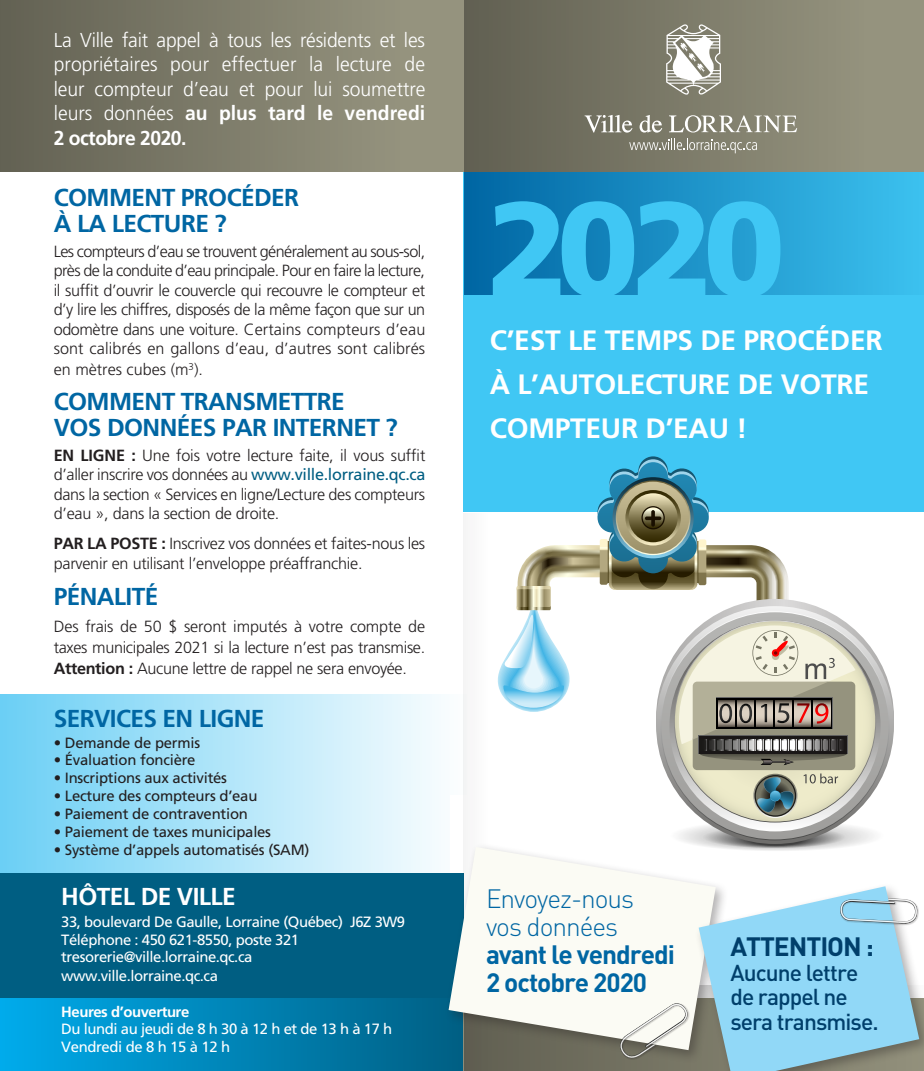
<style>
.page{position:relative;width:924px;height:1071px;background:#fff}
.page>*{position:absolute;margin:0;border:0;box-sizing:border-box;transform-origin:0 0}
._1-Grand_titre__cove{font:900 133.7px "Frutiger";color:#40c7f4}
._1-Grand_titre__cove-2{font:700 28px/43.9px "Frutiger";letter-spacing:-.01em;color:#fff}
.t1{font:700 26.25px/28px "DIN";letter-spacing:-.04em;color:#0066a3}
.t2{font:700 26.25px "DIN";letter-spacing:-.04em;color:#003f6b}
._2-titre{font:700 24.5px/26.2px "Frutiger";letter-spacing:-.025em;color:#0066a3}
._2-titre-2{font:700 24.5px "Frutiger";letter-spacing:-.025em;color:#fff}
.t3{font:500 22.75px "DIN";letter-spacing:-.04em;color:#003f6b}
._3-Texte_reg{font:300 20.12px/24.5px "Frutiger";letter-spacing:-.005em;color:#fff;text-align:justify;scale:.96 1}
._3-Texte_reg-2{font:700 20.12px "Frutiger";letter-spacing:-.025em;color:#fff;scale:.96 1}
._3-Texte_reg-3{font:300 16.1px/19.4px "Frutiger";letter-spacing:-.015em;color:#231f20;text-align:justify}
._3-Texte_reg-4{font:14.88px "Frutiger";letter-spacing:-.03em;color:#fff}
._3-Texte_reg-5{font:14.88px "Frutiger";letter-spacing:-.015em;color:#231f20}
._3-Texte_reg-6{font:700 14.88px "Frutiger";letter-spacing:-.03em;color:#fff}
.s1{font-weight:700}
.s2{font-weight:400;color:#005e82}
.s3{font-weight:300}
</style>
<div class="page">
<div style="left:0;top:695px;width:467px;height:187px;background:linear-gradient(to right,#6bcff5,#fdfefe)"></div>
<div style="left:451px;top:795px;width:473px;height:263px;background:#fff"></div>
<div style="left:0;top:873px;width:464px;height:198px;background:#005e82"></div>
<div style="left:464px;top:32px;width:460px;height:480px;background:#40c7f4"></div>
<div style="left:464px;top:137px;width:460px;height:158px;background:linear-gradient(to right,#0065a2,#3cc1ef)"></div>
<div style="left:0;top:0;width:924px;height:172px;background:#95937e"></div>
<div style="left:464px;top:0;width:401px;height:172px;background:linear-gradient(to right,#615f52,#94927e)"></div>
<div style="left:0;top:0;width:401px;height:172px;background:linear-gradient(to right,#636153,#94927e)"></div>
<div style="left:464px;top:985px;width:460px;height:86px;background:#6f6d5d"></div>
<svg style="left:585px;top:115px;width:47px;height:18px"></svg>
<svg style="left:640px;top:115px;width:22px;height:18px"></svg>
<svg style="left:669px;top:115px;width:128px;height:18px"></svg>
<svg style="left:629px;top:139px;width:128px;height:14px;background:#959485"></svg>
<svg style="left:666px;top:24px;width:55px;height:71px;background:#b9b8af"></svg>
<div style="left:677px;top:821px;width:199px;height:30px;background:#f7f7f7;border-radius:50%"></div>
<div style="left:687px;top:823px;width:177px;height:27px;background:#e4e4e4;border-radius:50%"></div>
<svg style="left:698px;top:825px;width:152px;height:24px"></svg>
<svg style="left:714px;top:828px;width:121px;height:20px"></svg>
<div style="left:720px;top:829px;width:109px;height:18px;background:#9e9e9e;border-radius:50%"></div>
<div style="left:722px;top:830px;width:106px;height:17px;background:#999;border-radius:50%"></div>
<div style="left:723px;top:830px;width:104px;height:17px;background:#949494;border-radius:50%"></div>
<div style="left:725px;top:830px;width:100px;height:17px;background:#8f8f8f;border-radius:50%"></div>
<div style="left:726px;top:831px;width:98px;height:16px;background:#8b8b8b;border-radius:50%"></div>
<div style="left:728px;top:831px;width:94px;height:16px;background:#868686;border-radius:50%"></div>
<div style="left:730px;top:831px;width:91px;height:16px;background:#818181;border-radius:50%"></div>
<div style="left:731px;top:831px;width:88px;height:15px;background:#7c7c7c;border-radius:50%"></div>
<div style="left:733px;top:832px;width:85px;height:14px;background:#777;border-radius:50%"></div>
<div style="left:734px;top:832px;width:82px;height:14px;background:#727272;border-radius:50%"></div>
<div style="left:737px;top:833px;width:77px;height:13px;background:#686868;border-radius:50%"></div>
<div style="left:739px;top:833px;width:73px;height:13px;background:#636363;border-radius:50%"></div>
<div style="left:741px;top:833px;width:70px;height:13px;background:#5e5e5e;border-radius:50%"></div>
<div style="left:744px;top:834px;width:64px;height:12px;background:#545454;border-radius:50%"></div>
<div style="left:747px;top:834px;width:58px;height:12px;background:#4a4a4a;border-radius:50%"></div>
<svg style="left:748px;top:835px;width:56px;height:10px"></svg>
<svg style="left:686px;top:664px;width:203px;height:175px"></svg>
<svg style="left:686px;top:655px;width:195px;height:176px"></svg>
<svg style="left:686px;top:631px;width:189px;height:191px"></svg>
<svg style="left:753px;top:774px;width:44px;height:44px"></svg>
<svg style="left:754px;top:775px;width:42px;height:42px"></svg>
<div style="left:756px;top:776px;width:39px;height:39px;background:#777665;border-radius:20px"></div>
<svg style="left:497px;top:456px;width:359px;height:358px"></svg>
<div style="left:0;top:998px;width:467px;height:73px;background:linear-gradient(to right,#00abeb,#005e82)"></div>
<div style="left:463px;top:513px;width:27px;height:558px;background:#f9f9f9"></div>
<div style="left:444px;top:843px;width:285px;height:221px;background:#231f20;opacity:.35"></div>
<svg style="left:449px;top:847px;width:267px;height:203px;fill:#fbfbf4"></svg>
<div style="left:694px;top:882px;width:230px;height:189px;background:#231f20;opacity:.35"></div>
<svg style="left:699px;top:886px;width:220px;height:185px;fill:#91d8f7"></svg>
<svg style="left:616px;top:1002px;width:75px;height:60px"></svg>
<svg style="left:840px;top:898px;width:78px;height:27px"></svg>
<p class="_3-Texte_reg" style="left:54px;top:28px;width:389px">La Ville fait appel à tous les résidents et les propriétaires pour effectuer la lecture de leur compteur d’eau et pour lui soumettre leurs données <span class="s1">au plus tard le vendredi</span></p>
<p class="_3-Texte_reg-2" style="left:54px;top:126px;width:140px">2 octobre 2020.</p>
<p class="_2-titre" style="left:54px;top:184px;width:247px">COMMENT PROCÉDER</p>
<p class="_2-titre" style="left:54px;top:211px;width:175px">À LA LECTURE ?</p>
<p class="_3-Texte_reg-3" style="left:54px;top:242px;width:373px">Les compteurs d’eau se trouvent généralement au sous-sol, près de la conduite d’eau principale. Pour en faire la lecture, il suffit d’ouvrir le couvercle qui recouvre le compteur et d’y lire les chiffres, disposés de la même façon que sur un odomètre dans une voiture. Certains compteurs d’eau sont calibrés en gallons d’eau, d’autres sont calibrés</p>
<p class="_3-Texte_reg-3" style="left:54px;top:360px;width:151px">en mètres cubes (m<sup>3</sup>).</p>
<p class="_2-titre" style="left:54px;top:389px;width:346px">COMMENT TRANSMETTRE<br>VOS DONNÉES PAR INTERNET ?</p>
<p class="_3-Texte_reg-3" style="left:54px;top:446px;width:373px"><span class="s1">EN LIGNE :</span> Une fois votre lecture faite, il vous suffit d’aller inscrire vos données au <span class="s2">www.ville.lorraine.qc.ca </span>dans la section « Services en ligne/Lecture des compteurs d’eau », dans la section de droite.</p>
<p class="_3-Texte_reg-3" style="left:54px;top:534px;width:373px"><span class="s1">PAR LA POSTE :</span> Inscrivez vos données et faites-nous les parvenir en utilisant l’enveloppe préaffranchie.</p>
<p class="_2-titre" style="left:54px;top:584px;width:106px">PÉNALITÉ</p>
<p class="_3-Texte_reg-3" style="left:54px;top:616px;width:373px;line-height:21px">Des frais de 50 $ seront imputés à votre compte de taxes municipales 2021 si la lecture n’est pas transmise.<br><span class="s1">Attention :</span> Aucune lettre de rappel ne sera envoyée.</p>
<p class="_2-titre" style="left:54px;top:705px;width:212px">SERVICES EN LIGNE</p>
<p class="_3-Texte_reg-5" style="left:54px;top:734px;width:148px">• Demande de permis</p>
<p class="_3-Texte_reg-5" style="left:54px;top:751px;width:143px">• Évaluation foncière</p>
<p class="_3-Texte_reg-5" style="left:54px;top:769px;width:175px">• Inscriptions aux activités</p>
<p class="_3-Texte_reg-5" style="left:54px;top:787px;width:205px">• Lecture des compteurs d’eau</p>
<p class="_3-Texte_reg-5" style="left:54px;top:805px;width:196px">• Paiement de contravention</p>
<p class="_3-Texte_reg-5" style="left:54px;top:823px;width:219px">• Paiement de taxes municipales</p>
<p class="_3-Texte_reg-5" style="left:54px;top:841px;width:257px">• Système d’appels automatisés (SAM)</p>
<p class="_2-titre-2" style="left:61px;top:882px;width:176px">HÔTEL DE VILLE</p>
<p class="_3-Texte_reg-4" style="left:61px;top:913px;width:345px">33, boulevard De Gaulle, Lorraine (Québec) J6Z 3W9</p>
<p class="_3-Texte_reg-4" style="left:61px;top:931px;width:239px">Téléphone : 450 621-8550, poste 321</p>
<p class="_3-Texte_reg-4" style="left:61px;top:948px;width:193px">tresorerie@ville.lorraine.qc.ca</p>
<p class="_3-Texte_reg-4" style="left:61px;top:967px;width:158px">www.ville.lorraine.qc.ca</p>
<p class="_3-Texte_reg-6" style="left:61px;top:1003px;width:129px">Heures d’ouverture</p>
<p class="_3-Texte_reg-4" style="left:61px;top:1021px;width:333px">Du lundi au jeudi de 8 h 30 à 12 h et de 13 h à 17 h</p>
<p class="_3-Texte_reg-4" style="left:61px;top:1038px;width:170px">Vendredi de 8 h 15 à 12 h</p>
<p class="_1-Grand_titre__cove" style="left:487px;top:169px;width:299px">2020</p>
<p class="_1-Grand_titre__cove-2" style="left:490px;top:319px;width:394px">C’EST LE TEMPS DE PROCÉDER<br>À L’AUTOLECTURE DE VOTRE<br>COMPTEUR D’EAU !</p>
<p class="t1" style="left:486px;top:884px;width:190px"><span class="s3">Envoyez-nous vos données </span>avant le vendredi<br>2 octobre 2020</p>
<p class="t2" style="left:730px;top:929px;width:145px">ATTENTION :</p>
<p class="t3" style="left:730px;top:957px;width:129px">Aucune lettre</p>
<p class="t3" style="left:730px;top:982px;width:119px">de rappel ne</p>
<p class="t3" style="left:730px;top:1006px;width:150px">sera transmise.</p>
</div>
